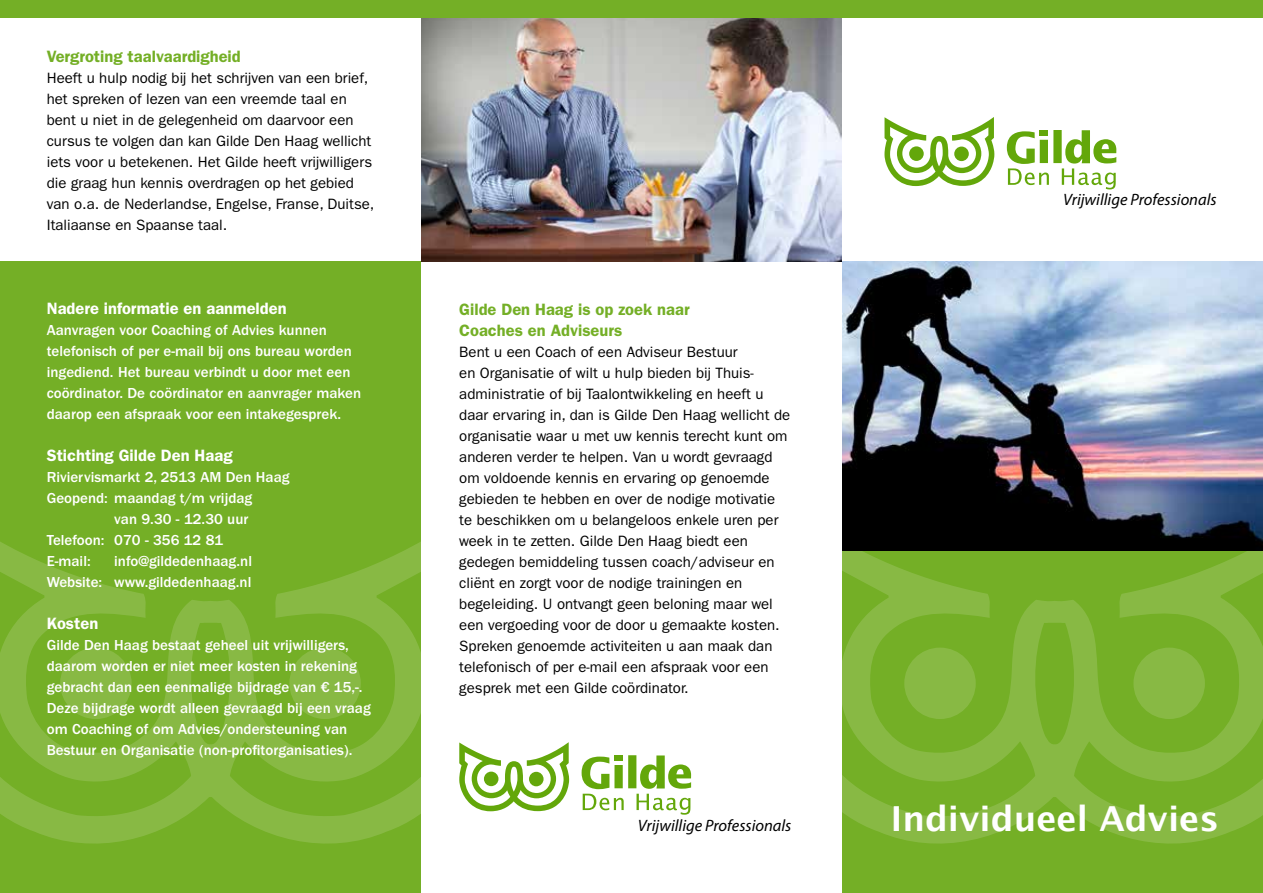
<style>
.page{position:relative;width:1263px;height:893px;background:#fff}
.page>*{position:absolute;margin:0;border:0;box-sizing:border-box;transform-origin:0 0}
.t1{font:700 34.5px "Lucida Grande";color:#fff}
.t2{font:600 16.5px/21px "ITC Franklin Gothic Std";color:#74af26}
.t3{font:600 16.5px "ITC Franklin Gothic Std";color:#fff}
.t4{font:italic 16.5px "Myriad Pro";color:#000}
.t5{font:15px/21px "ITC Franklin Gothic Std";color:#000}
.t6{font:500 15px/21px "ITC Franklin Gothic Std";color:#fff}
</style>
<div class="page">
<img style="left:421px;top:17px;width:421px;height:244px">
<div style="left:842px;top:551px;width:421px;height:342px;background:#74af26"></div>
<svg style="left:842px;top:551px;width:421px;height:293px"></svg>
<div style="left:0;top:261px;width:421px;height:632px;background:#74af26"></div>
<svg style="left:0;top:542px;width:421px;height:302px"></svg>
<svg style="left:884px;top:117px;width:110px;height:69px"></svg>
<div style="left:1040px;top:130px;width:8px;height:6px;background:#63a70a"></div>
<div style="left:1053px;top:130px;width:9px;height:33px;background:#63a70a"></div>
<svg style="left:1007px;top:131px;width:42px;height:54px"></svg>
<svg style="left:1062px;top:130px;width:54px;height:59px"></svg>
<svg style="left:459px;top:742px;width:110px;height:69px"></svg>
<div style="left:614px;top:755px;width:9px;height:6px;background:#63a70a"></div>
<div style="left:628px;top:755px;width:8px;height:33px;background:#63a70a"></div>
<svg style="left:582px;top:757px;width:42px;height:53px"></svg>
<svg style="left:636px;top:755px;width:55px;height:60px"></svg>
<img style="left:842px;top:261px;width:421px;height:290px">
<div style="left:0;top:0;width:1263px;height:17px;background:#74af26"></div>
<p class="t2" style="left:47px;top:46px;width:196px">Vergroting taalvaardigheid</p>
<p class="t5" style="left:47px;top:68px;width:329px">Heeft u hulp nodig bij het schrijven van een brief, het spreken of lezen van een vreemde taal en bent u niet in de gelegenheid om daarvoor een cursus te volgen dan kan Gilde Den Haag wellicht iets voor u betekenen. Het Gilde heeft vrijwilligers die graag hun kennis overdragen op het gebied van o.a. de Nederlandse, Engelse, Franse, Duitse, Italiaanse en Spaanse taal.</p>
<p class="t3" style="left:47px;top:299px;width:241px">Nadere informatie en aanmelden</p>
<p class="t6" style="left:47px;top:320px;width:316px">Aanvragen voor Coaching of Advies kunnen telefonisch of per e-mail bij ons bureau worden ingediend. Het bureau verbindt u door met een coördinator. De coördinator en aanvrager maken daarop een afspraak voor een intakegesprek.</p>
<p class="t3" style="left:47px;top:446px;width:187px">Stichting Gilde Den Haag</p>
<p class="t6" style="left:47px;top:467px;width:244px">Riviervismarkt 2, 2513 AM Den Haag</p>
<p class="t6" style="left:47px;top:488px;width:207px">Geopend: maandag t/m vrijdag</p>
<p class="t6" style="left:114px;top:509px;width:136px">van 9.30 - 12.30 uur</p>
<p class="t6" style="left:47px;top:530px;width:178px">Telefoon: 070 - 356 12 81</p>
<p class="t6" style="left:47px;top:551px;width:45px">E-mail:</p>
<p class="t6" style="left:47px;top:551px;width:207px;text-align:right">info@gildedenhaag.nl<br>Website: www.gildedenhaag.nl</p>
<p class="t3" style="left:47px;top:614px;width:53px">Kosten</p>
<p class="t6" style="left:47px;top:635px;width:325px">Gilde Den Haag bestaat geheel uit vrijwilligers, daarom worden er niet meer kosten in rekening gebracht dan een eenmalige bijdrage van € 15,-.<br>Deze bijdrage wordt alleen gevraagd bij een vraag om Coaching of om Advies/ondersteuning van Bestuur en Organisatie (non-profitorganisaties).</p>
<p class="t2" style="left:459px;top:299px;width:232px">Gilde Den Haag is op zoek naar<br>Coaches en Adviseurs</p>
<p class="t5" style="left:459px;top:342px;width:332px">Bent u een Coach of een Adviseur Bestuur<br>en Organisatie of wilt u hulp bieden bij Thuis&shy;administratie of bij Taalontwikkeling en heeft u daar ervaring in, dan is Gilde Den Haag wellicht de organisatie waar u met uw kennis terecht kunt om anderen verder te helpen. Van u wordt gevraagd om voldoende kennis en ervaring op genoemde gebieden te hebben en over de nodige motivatie te beschikken om u belangeloos enkele uren per week in te zetten. Gilde Den Haag biedt een gedegen bemiddeling tussen coach/adviseur en cliënt en zorgt voor de nodige trainingen en begeleiding. U ontvangt geen beloning maar wel een vergoeding voor de door u gemaakte kosten.<br>Spreken genoemde activiteiten u aan maak dan telefonisch of per e-mail een afspraak voor een gesprek met een Gilde coördinator.</p>
<p class="t4" style="left:638px;top:815px;width:155px">Vrijwillige Professionals</p>
<p class="t4" style="left:1063px;top:190px;width:155px">Vrijwillige Professionals</p>
<h1 class="t1" style="left:891px;top:790px;width:330px">Individueel Advies</h1>
</div>
